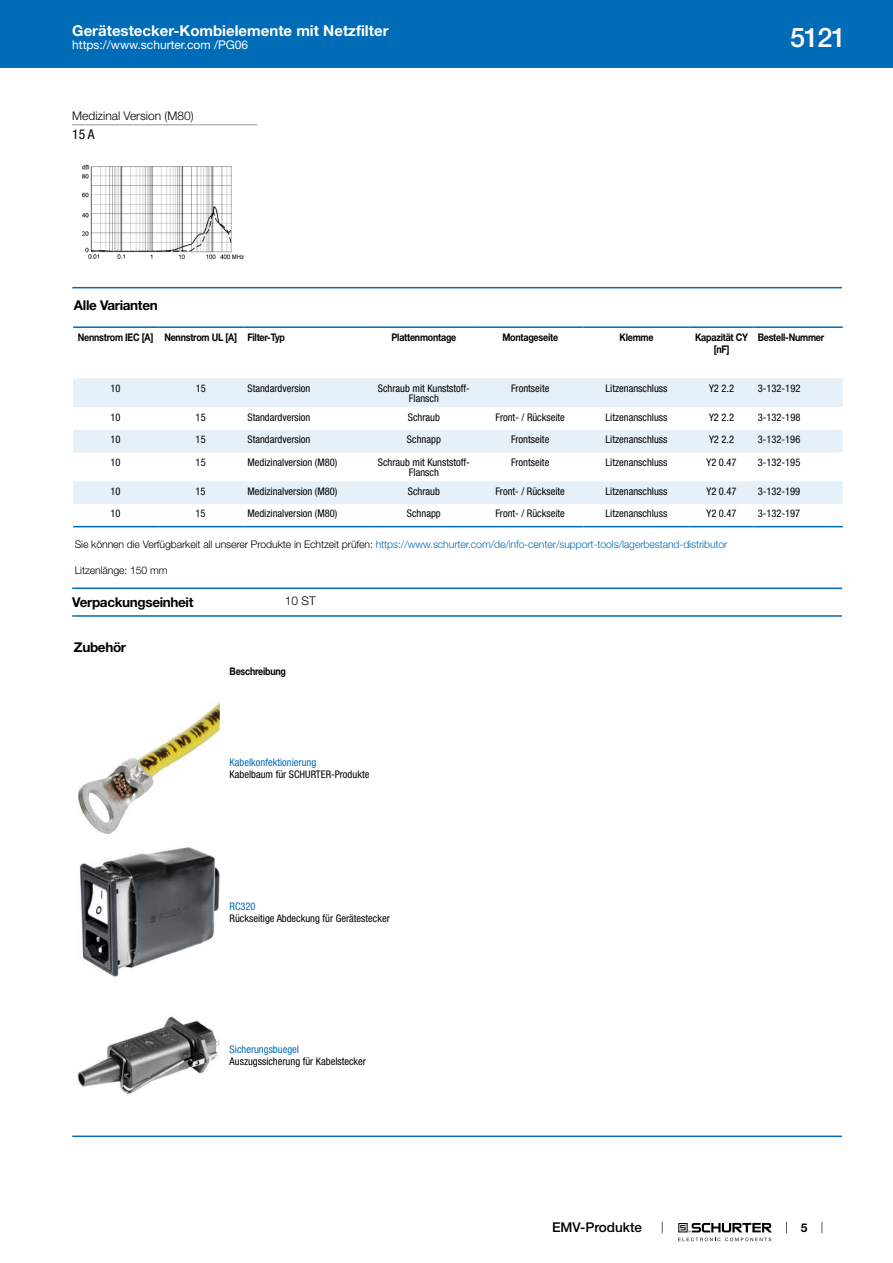
<style>
.page{position:relative;width:893px;height:1263px;background:#fff}
.page>*{position:absolute;margin:0;border:0;box-sizing:border-box;transform-origin:0 0}
.t1{font:500 27px "Helvetica Neue LT";color:#fff}
.t2{font:700 15px "Helvetica Neue LT";color:#fff}
.t3{font:700 13.5px "Helvetica Neue LT";letter-spacing:-.025em;color:#000}
.t4{font:500 13.5px "Helvetica Neue LT";color:#000}
.t5{font:condensed 13.5px "Helvetica Neue LT";color:#000}
.t6{font:12px "Helvetica Neue LT";color:#fff}
.t7{font:300 12px "Helvetica Neue LT";color:#000}
.t8{font:700 12px "Helvetica Neue LT";color:#000}
.t9{font:condensed 10.5px/10.5px "Helvetica Neue LT";color:#000;text-align:center}
.t10{font:300 10.5px "Helvetica Neue LT";letter-spacing:-.01em;color:#006bb6}
.t11{font:700 10.5px/12.6px "Helvetica Neue LT";letter-spacing:-.025em;color:#000;text-align:center;scale:.85 1}
.t12{font:condensed 10.5px "Helvetica Neue LT";color:#006bb6}
.t13{font:300 10.5px "Helvetica Neue LT";letter-spacing:-.01em;color:#000}
.s1{color:#000}
</style>
<div class="page">
<svg style="left:678px;top:1223px;width:94px;height:18px"></svg>
<div style="left:0;top:0;width:893px;height:68px;background:#006bb6"></div>
<hr style="left:72px;top:124px;width:185px;height:1px;background:#939598">
<img style="left:82px;top:164px;width:162px;height:96px">
<hr style="left:72px;top:287px;width:770px;height:1px;background:#006bb6">
<svg style="left:73px;top:525px;width:770px;height:3px;background:#bfd9ec"></svg>
<svg style="left:73px;top:378px;width:770px;height:126px;fill:#e6f0f8"></svg>
<hr style="left:73px;top:326px;width:85px;height:2px;background:#006bb6">
<hr style="left:158px;top:326px;width:85px;height:2px;background:#006bb6">
<hr style="left:243px;top:326px;width:128px;height:2px;background:#006bb6">
<hr style="left:371px;top:326px;width:106px;height:2px;background:#006bb6">
<hr style="left:477px;top:326px;width:106px;height:2px;background:#006bb6">
<hr style="left:583px;top:326px;width:107px;height:2px;background:#006bb6">
<hr style="left:690px;top:326px;width:63px;height:2px;background:#006bb6">
<hr style="left:753px;top:326px;width:90px;height:2px;background:#006bb6">
<hr style="left:73px;top:526px;width:85px;height:1px;background:#006bb6">
<hr style="left:158px;top:526px;width:85px;height:1px;background:#006bb6">
<hr style="left:243px;top:526px;width:128px;height:1px;background:#006bb6">
<hr style="left:371px;top:526px;width:106px;height:1px;background:#006bb6">
<hr style="left:477px;top:526px;width:106px;height:1px;background:#006bb6">
<hr style="left:583px;top:526px;width:107px;height:1px;background:#006bb6">
<hr style="left:690px;top:526px;width:63px;height:1px;background:#006bb6">
<hr style="left:753px;top:526px;width:90px;height:1px;background:#006bb6">
<hr style="left:72px;top:587px;width:770px;height:2px;background:#006bb6">
<hr style="left:72px;top:615px;width:770px;height:2px;background:#006bb6">
<img style="left:78px;top:703px;width:141px;height:131px">
<img style="left:79px;top:847px;width:140px;height:130px">
<img style="left:77px;top:1016px;width:143px;height:78px">
<hr style="left:72px;top:1135px;width:770px;height:2px;background:#006bb6">
<h2 class="t2" style="left:72px;top:21px;width:318px">Gerätestecker-Kombielemente mit Netzfilter</h2>
<p class="t6" style="left:72px;top:38px;width:178px">https://www.schurter.com /PG06</p>
<p class="t7" style="left:72px;top:108px;width:123px">Medizinal Version (M80)</p>
<p class="t5" style="left:72px;top:127px;width:24px">15 A</p>
<h1 class="t1" style="left:790px;top:21px;width:57px">5121</h1>
<p class="t3" style="left:74px;top:297px;width:85px">Alle Varianten</p>
<p class="t11" style="left:78px;top:330px;width:245px">Nennstrom IEC [A] Nennstrom UL [A] Filter-Typ</p>
<p class="t11" style="left:391px;top:330px;width:78px">Plattenmontage</p>
<p class="t11" style="left:502px;top:330px;width:67px">Montageseite</p>
<p class="t11" style="left:619px;top:330px;width:42px">Klemme</p>
<p class="t11" style="left:695px;top:330px;width:64px">Kapazität CY [nF]</p>
<p class="t11" style="left:758px;top:330px;width:80px">Bestell-Nummer</p>
<p class="t9" style="left:111px;top:383px;width:12px">10</p>
<p class="t9" style="left:196px;top:383px;width:12px">15</p>
<p class="t9" style="left:247px;top:383px;width:64px">Standardversion</p>
<p class="t9" style="left:378px;top:383px;width:94px">Schraub mit Kunststoff-<br>Flansch</p>
<p class="t9" style="left:511px;top:383px;width:40px">Frontseite</p>
<p class="t9" style="left:606px;top:383px;width:63px">Litzenanschluss</p>
<p class="t9" style="left:709px;top:383px;width:27px">Y2 2.2</p>
<p class="t9" style="left:758px;top:383px;width:44px">3-132-192</p>
<p class="t9" style="left:111px;top:412px;width:12px">10</p>
<p class="t9" style="left:196px;top:412px;width:12px">15</p>
<p class="t9" style="left:247px;top:412px;width:64px">Standardversion</p>
<p class="t9" style="left:408px;top:412px;width:34px">Schraub</p>
<p class="t9" style="left:496px;top:412px;width:71px">Front- / Rückseite</p>
<p class="t9" style="left:606px;top:412px;width:63px">Litzenanschluss</p>
<p class="t9" style="left:709px;top:412px;width:27px">Y2 2.2</p>
<p class="t9" style="left:758px;top:412px;width:44px">3-132-198</p>
<p class="t9" style="left:111px;top:434px;width:12px">10</p>
<p class="t9" style="left:196px;top:434px;width:12px">15</p>
<p class="t9" style="left:247px;top:434px;width:64px">Standardversion</p>
<p class="t9" style="left:407px;top:434px;width:35px">Schnapp</p>
<p class="t9" style="left:511px;top:434px;width:40px">Frontseite</p>
<p class="t9" style="left:606px;top:434px;width:63px">Litzenanschluss</p>
<p class="t9" style="left:709px;top:434px;width:27px">Y2 2.2</p>
<p class="t9" style="left:758px;top:434px;width:44px">3-132-196</p>
<p class="t9" style="left:111px;top:457px;width:12px">10</p>
<p class="t9" style="left:196px;top:457px;width:12px">15</p>
<p class="t9" style="left:247px;top:457px;width:91px">Medizinalversion (M80)</p>
<p class="t9" style="left:378px;top:457px;width:94px">Schraub mit Kunststoff-<br>Flansch</p>
<p class="t9" style="left:511px;top:457px;width:40px">Frontseite</p>
<p class="t9" style="left:606px;top:457px;width:63px">Litzenanschluss</p>
<p class="t9" style="left:706px;top:457px;width:32px">Y2 0.47</p>
<p class="t9" style="left:758px;top:457px;width:44px">3-132-195</p>
<p class="t9" style="left:111px;top:486px;width:12px">10</p>
<p class="t9" style="left:196px;top:486px;width:12px">15</p>
<p class="t9" style="left:247px;top:486px;width:91px">Medizinalversion (M80)</p>
<p class="t9" style="left:408px;top:486px;width:34px">Schraub</p>
<p class="t9" style="left:495px;top:486px;width:71px">Front- / Rückseite</p>
<p class="t9" style="left:606px;top:486px;width:63px">Litzenanschluss</p>
<p class="t9" style="left:706px;top:486px;width:32px">Y2 0.47</p>
<p class="t9" style="left:758px;top:486px;width:44px">3-132-199</p>
<p class="t9" style="left:111px;top:508px;width:12px">10</p>
<p class="t9" style="left:196px;top:508px;width:12px">15</p>
<p class="t9" style="left:247px;top:508px;width:91px">Medizinalversion (M80)</p>
<p class="t9" style="left:407px;top:508px;width:35px">Schnapp</p>
<p class="t9" style="left:495px;top:508px;width:71px">Front- / Rückseite</p>
<p class="t9" style="left:606px;top:508px;width:63px">Litzenanschluss</p>
<p class="t9" style="left:706px;top:508px;width:32px">Y2 0.47</p>
<p class="t9" style="left:758px;top:508px;width:44px">3-132-197</p>
<p class="t10" style="left:75px;top:537px;width:654px"><span class="s1">Sie können die Verfügbarkeit all unserer Produkte in Echtzeit prüfen:</span> https://www.schurter.com/de/info-center/support-tools/lagerbestand-distributor</p>
<p class="t13" style="left:75px;top:564px;width:94px">Litzenlänge: 150 mm</p>
<p class="t3" style="left:72px;top:593px;width:123px">Verpackungseinheit</p>
<p class="t7" style="left:285px;top:594px;width:32px">10 ST</p>
<p class="t3" style="left:74px;top:639px;width:54px">Zubehör</p>
<p class="t11" style="left:230px;top:665px;width:68px">Beschreibung</p>
<p class="t12" style="left:230px;top:756px;width:88px">Kabelkonfektionierung</p>
<p class="t9" style="left:230px;top:769px;width:141px">Kabelbaum für SCHURTER-Produkte</p>
<p class="t12" style="left:230px;top:900px;width:28px">RC320</p>
<p class="t9" style="left:230px;top:913px;width:162px">Rückseitige Abdeckung für Gerätestecker</p>
<p class="t12" style="left:230px;top:1043px;width:71px">Sicherungsbuegel</p>
<p class="t9" style="left:230px;top:1056px;width:138px">Auszugssicherung für Kabelstecker</p>
<p class="t4" style="left:552px;top:1219px;width:92px">EMV-Produkte</p>
<p class="t8" style="left:801px;top:1220px;width:8px">5</p>
</div>
